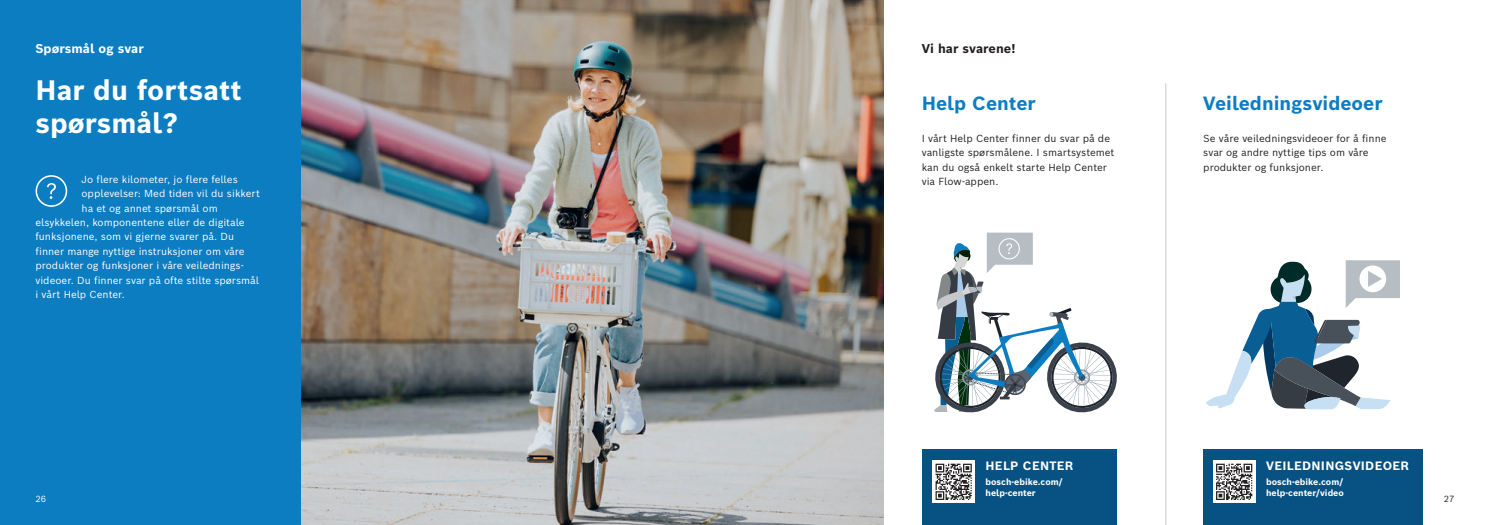
<style>
.page{position:relative;width:1489px;height:525px;background:#fff}
.page>*{position:absolute;margin:0;border:0;box-sizing:border-box;transform-origin:0 0}
.t1{font:700 27.5px/32.5px "Bosch Sans";color:#fff}
.t2{font:700 18.75px "Bosch Sans";color:#0d7dc2}
.t3{font:700 12.5px "Bosch Sans";color:#fff}
.t4{font:700 12.5px "Bosch Sans";color:#231f20}
.t5{font:700 11.88px "Bosch Sans";letter-spacing:.025em;color:#fff}
.t6{font:10px "Bosch Sans";color:#fff}
.t7{font:10px/14.4px "Bosch Sans";color:#231f20}
.t8{font:700 8.75px/11.2px "Bosch Sans";color:#fff}
.t9{font:8.75px "Bosch Sans";color:#fff}
.t10{font:8.75px "Bosch Sans";color:#231f20}
</style>
<div class="page">
<div style="left:0;top:0;width:301px;height:524px;background:#0d7dc2"></div>
<img style="left:301px;top:0;width:582px;height:524px">
<svg style="left:1206px;top:260px;width:193px;height:149px"></svg>
<svg style="left:934px;top:232px;width:182px;height:180px"></svg>
<div style="left:921px;top:449px;width:195px;height:75px;background:#085283"></div>
<div style="left:1203px;top:449px;width:219px;height:75px;background:#085283"></div>
<hr style="left:1165px;top:83px;width:1px;height:441px;background:#c7c8ca">
<svg style="left:36px;top:175px;width:31px;height:32px"></svg>
<div style="left:932px;top:460px;width:42px;height:43px;background:linear-gradient(to right,#fff,#fff)"></div>
<svg style="left:935px;top:463px;width:36px;height:36px"></svg>
<svg style="left:1213px;top:460px;width:42px;height:43px"></svg>
<svg style="left:1215px;top:463px;width:37px;height:36px"></svg>
<p class="t3" style="left:35px;top:40px;width:110px">Spørsmål og svar</p>
<h1 class="t1" style="left:35px;top:73px;width:208px">Har du fortsatt spørsmål?</h1>
<p class="t6" style="left:81px;top:172px;width:158px">Jo flere kilometer, jo flere felles</p>
<p class="t6" style="left:81px;top:187px;width:180px">opplevelser: Med tiden vil du sikkert</p>
<p class="t6" style="left:81px;top:201px;width:138px">ha et og annet spørsmål om</p>
<p class="t6" style="left:35px;top:215px;width:211px">elsykkelen, komponentene eller de digitale</p>
<p class="t6" style="left:35px;top:230px;width:200px">funksjonene, som vi gjerne svarer på. Du</p>
<p class="t6" style="left:35px;top:244px;width:211px">finner mange nyttige instruksjoner om våre</p>
<p class="t6" style="left:35px;top:259px;width:209px">produkter og funksjoner i våre veilednings-</p>
<p class="t6" style="left:35px;top:273px;width:225px">videoer. Du finner svar på ofte stilte spørsmål</p>
<p class="t6" style="left:35px;top:287px;width:91px">i vårt Help Center.</p>
<p class="t4" style="left:921px;top:40px;width:95px">Vi har svarene!</p>
<h2 class="t2" style="left:921px;top:90px;width:115px">Help Center</h2>
<p class="t7" style="left:921px;top:131px;width:194px">I vårt Help Center finner du svar på de vanligste spørsmålene. I smartsystemet kan du også enkelt starte Help Center via Flow-appen.</p>
<h2 class="t2" style="left:1203px;top:90px;width:181px">Veiledningsvideoer</h2>
<p class="t7" style="left:1203px;top:131px;width:185px">Se våre veiledningsvideoer for å finne svar og andre nyttige tips om våre produkter og funksjoner.</p>
<p class="t5" style="left:985px;top:457px;width:89px">HELP CENTER</p>
<p class="t8" style="left:985px;top:475px;width:79px">bosch-ebike.com/ help-center</p>
<p class="t5" style="left:1265px;top:457px;width:144px">VEILEDNINGSVIDEOER</p>
<p class="t8" style="left:1265px;top:475px;width:79px">bosch-ebike.com/ help-center/video</p>
<p class="t9" style="left:35px;top:492px;width:12px">26</p>
<p class="t10" style="left:1443px;top:492px;width:12px">27</p>
</div>
